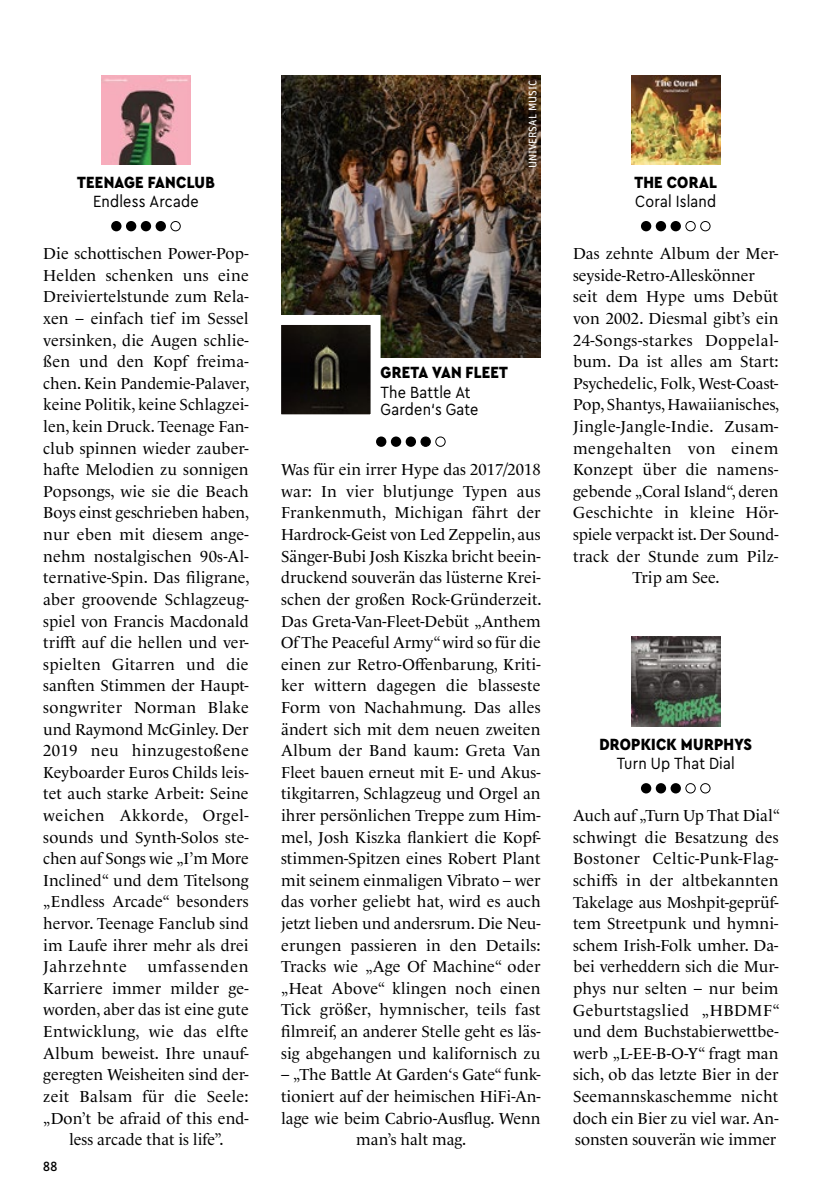
<style>
.page{position:relative;width:840px;height:1191px;background:#fff}
.page>*{position:absolute;margin:0;border:0;box-sizing:border-box;transform-origin:0 0}
.t1{font:17px/17px "Cera Compact Pro";letter-spacing:.01em;color:#000}
.t2{font:900 17px "Cera Compact Pro";letter-spacing:.01em;color:#000}
.t3{font:16.2px/21.6px "Le Monde Livre Std";color:#000;text-align:justify}
.t4{font:16.2px "Le Monde Livre Std";letter-spacing:.025em;color:#000}
.t5{font:16.2px "Le Monde Livre Std";letter-spacing:.02em;color:#000}
.t6{font:16.2px "Le Monde Livre Std";letter-spacing:.035em;color:#000}
.t7{font:16.2px "Le Monde Livre Std";letter-spacing:.05em;color:#000}
.t8{font:500 14px "Cera Compact Pro";color:#000}
.t9{font:11px "Unit Pro";letter-spacing:.01em;color:#fff}
</style>
<div class="page">
<div style="left:376px;top:436px;width:10px;height:11px;background:#000;border-radius:50%"></div>
<div style="left:390px;top:436px;width:11px;height:11px;background:#000;border-radius:50%"></div>
<div style="left:405px;top:436px;width:11px;height:11px;background:#000;border-radius:50%"></div>
<div style="left:421px;top:437px;width:9px;height:9px;background:#000;border-radius:50%"></div>
<div style="left:420px;top:436px;width:10px;height:11px;border:1px solid #000;border-radius:50%"></div>
<div style="left:435px;top:436px;width:10px;height:11px;border:1px solid #000;border-radius:50%"></div>
<img style="left:281px;top:75px;width:259px;height:282px">
<svg style="left:281px;top:310px;width:104px;height:105px"></svg>
<img style="left:101px;top:75px;width:89px;height:90px">
<div style="left:111px;top:221px;width:10px;height:10px;background:#000;border-radius:50%"></div>
<div style="left:126px;top:221px;width:10px;height:10px;background:#000;border-radius:50%"></div>
<div style="left:141px;top:221px;width:10px;height:10px;background:#000;border-radius:50%"></div>
<div style="left:155px;top:221px;width:11px;height:10px;background:#000;border-radius:50%"></div>
<div style="left:170px;top:221px;width:11px;height:10px;border:1px solid #000;border-radius:50%"></div>
<img style="left:631px;top:75px;width:89px;height:90px">
<div style="left:640px;top:221px;width:11px;height:10px;background:#000;border-radius:50%"></div>
<div style="left:655px;top:221px;width:10px;height:10px;background:#000;border-radius:50%"></div>
<div style="left:670px;top:221px;width:10px;height:10px;background:#000;border-radius:50%"></div>
<div style="left:685px;top:221px;width:10px;height:10px;border:1px solid #000;border-radius:50%"></div>
<div style="left:699px;top:221px;width:11px;height:10px;border:1px solid #000;border-radius:50%"></div>
<img style="left:631px;top:637px;width:89px;height:89px">
<div style="left:640px;top:783px;width:11px;height:10px;background:#000;border-radius:50%"></div>
<div style="left:655px;top:783px;width:10px;height:10px;background:#000;border-radius:50%"></div>
<div style="left:670px;top:783px;width:10px;height:10px;background:#000;border-radius:50%"></div>
<div style="left:685px;top:783px;width:10px;height:10px;border:1px solid #000;border-radius:50%"></div>
<div style="left:699px;top:783px;width:11px;height:10px;border:1px solid #000;border-radius:50%"></div>
<p class="t2" style="left:77px;top:170px;width:139px">TEENAGE FANCLUB</p>
<p class="t1" style="left:93px;top:192px;width:107px">Endless Arcade</p>
<p class="t3" style="left:43px;top:243px;width:208px">Die schottischen Power-Pop-Helden schenken uns eine Dreiviertelstunde zum Rela&shy;xen – einfach tief im Sessel versinken, die Augen schlie&shy;ßen und den Kopf freima&shy;chen. Kein Pandemie-Palaver, keine Politik, keine Schlagzei&shy;len, kein Druck. Teenage Fan&shy;club spinnen wieder zauber&shy;hafte Melodien zu sonnigen Popsongs, wie sie die Beach Boys einst geschrieben haben, nur eben mit diesem ange&shy;nehm nostalgischen 90s-Al&shy;ternative-Spin. Das filigrane, aber groovende Schlagzeug&shy;spiel von Francis Macdonald trifft auf die hellen und ver&shy;spielten Gitarren und die sanften Stimmen der Haupt&shy;songwriter Norman Blake und Raymond McGinley. Der 2019 neu hinzugestoßene Keyboarder Euros Childs leis&shy;tet auch starke Arbeit: Seine weichen Akkorde, Orgel&shy;sounds und Synth-Solos ste&shy;chen auf Songs wie „I’m More Inclined“ und dem Titelsong „Endless Arcade“ besonders hervor. Teenage Fanclub sind im Laufe ihrer mehr als drei Jahrzehnte</p>
<p class="t7" style="left:147px;top:957px;width:103px">umfassenden</p>
<p class="t3" style="left:43px;top:977px;width:207px">Karriere immer milder ge-</p>
<p class="t3" style="left:43px;top:999px;width:207px">worden, aber das ist eine gute</p>
<p class="t3" style="left:43px;top:1020px;width:207px">Entwicklung, wie das elfte</p>
<p class="t3" style="left:43px;top:1042px;width:207px">Album beweist. Ihre unauf-</p>
<p class="t3" style="left:43px;top:1063px;width:207px">geregten Weisheiten sind der-</p>
<p class="t5" style="left:43px;top:1086px;width:207px">zeit Balsam für die Seele:</p>
<p class="t3" style="left:43px;top:1107px;width:207px">„Don’t be afraid of this end-</p>
<p class="t3" style="left:69px;top:1128px;width:156px">less arcade that is life”.</p>
<p class="t8" style="left:43px;top:1157px;width:16px">88</p>
<p class="t9" style="left:525px;top:168px;width:90px;rotate:-90deg">UNIVERSAL MUSIC</p>
<p class="t2" style="left:380px;top:361px;width:129px">GRETA VAN FLEET</p>
<p class="t1" style="left:380px;top:382px;width:99px">The Battle At<br>Garden‘s Gate</p>
<p class="t3" style="left:281px;top:459px;width:262px">Was für ein irrer Hype das 2017/2018 war: In vier blutjunge Typen aus Frankenmuth, Michigan fährt der Hardrock-Geist von Led Zeppelin, aus Sänger-Bubi Josh Kiszka bricht beein&shy;druckend souverän das lüsterne Krei&shy;schen der großen Rock-Gründerzeit.<br>Das Greta-Van-Fleet-Debüt „Anthem Of The Peaceful Army“ wird so für die einen zur Retro-Offenbarung, Kriti&shy;ker wittern dagegen die blasseste Form von Nachahmung. Das alles ändert sich mit dem neuen zweiten Album der Band kaum: Greta Van Fleet bauen erneut mit E- und Akus&shy;tikgitarren, Schlagzeug und Orgel an ihrer persönlichen Treppe zum Him&shy;mel, Josh Kiszka flankiert die Kopf&shy;stimmen-Spitzen eines Robert Plant mit seinem einmaligen Vibrato – wer das vorher geliebt hat, wird es auch jetzt lieben und andersrum. Die Neu&shy;erungen passieren in den Details:<br>Tracks wie „Age Of Machine“ oder „Heat Above“ klingen noch einen Tick größer, hymnischer, teils fast filmreif, an anderer Stelle geht es läs&shy;sig abgehangen und kalifornisch zu</p>
<p class="t3" style="left:281px;top:1063px;width:261px;text-align:center">– „The Battle At Garden‘s Gate“ funk&shy;tioniert auf der heimischen HiFi-An&shy;lage wie beim Cabrio-Ausflug. Wenn man’s halt mag.</p>
<p class="t2" style="left:634px;top:170px;width:84px">THE CORAL</p>
<p class="t1" style="left:634px;top:192px;width:83px">Coral Island</p>
<p class="t3" style="left:572px;top:243px;width:207px">Das zehnte Album der Mer-</p>
<p class="t3" style="left:572px;top:264px;width:183px">seyside-Retro-Alleskönner</p>
<p class="t3" style="left:572px;top:286px;width:207px">seit dem Hype ums Debüt</p>
<p class="t3" style="left:572px;top:307px;width:207px">von 2002. Diesmal gibt’s ein</p>
<p class="t4" style="left:572px;top:330px;width:207px">24-Songs-starkes Doppelal-</p>
<p class="t3" style="left:572px;top:351px;width:207px">bum. Da ist alles am Start:</p>
<p class="t3" style="left:572px;top:372px;width:207px">Psychedelic, Folk, West-Coast-</p>
<p class="t3" style="left:572px;top:394px;width:208px">Pop, Shantys, Hawaiianisches,</p>
<p class="t4" style="left:572px;top:417px;width:207px">Jingle-Jangle-Indie. Zusam-</p>
<p class="t6" style="left:572px;top:438px;width:207px">mengehalten von einem</p>
<p class="t3" style="left:572px;top:459px;width:207px">Konzept über die namens-</p>
<p class="t3" style="left:572px;top:480px;width:207px">gebende „Coral Island“, deren</p>
<p class="t5" style="left:572px;top:503px;width:207px">Geschichte in kleine Hör-</p>
<p class="t3" style="left:572px;top:523px;width:207px">spiele verpackt ist. Der Sound-</p>
<p class="t3" style="left:572px;top:545px;width:207px">track der Stunde zum Pilz-</p>
<p class="t3" style="left:632px;top:567px;width:88px">Trip am See.</p>
<p class="t2" style="left:599px;top:732px;width:154px">DROPKICK MURPHYS</p>
<p class="t1" style="left:616px;top:754px;width:120px">Turn Up That Dial</p>
<p class="t3" style="left:572px;top:804px;width:208px">Auch auf „Turn Up That Dial“ schwingt die Besatzung des Bostoner Celtic-Punk-Flag&shy;schiffs in der altbekannten Takelage aus Moshpit-geprüf&shy;tem Streetpunk und hymni&shy;schem Irish-Folk umher. Da&shy;bei verheddern sich die Mur&shy;phys nur selten – nur beim Geburtstagslied „HBDMF“ und dem Buchstabierwettbe&shy;werb „L-EE-B-O-Y“ fragt man sich, ob das letzte Bier in der Seemannskaschemme nicht doch ein Bier zu viel war. An&shy;sonsten souverän wie immer</p>
</div>
